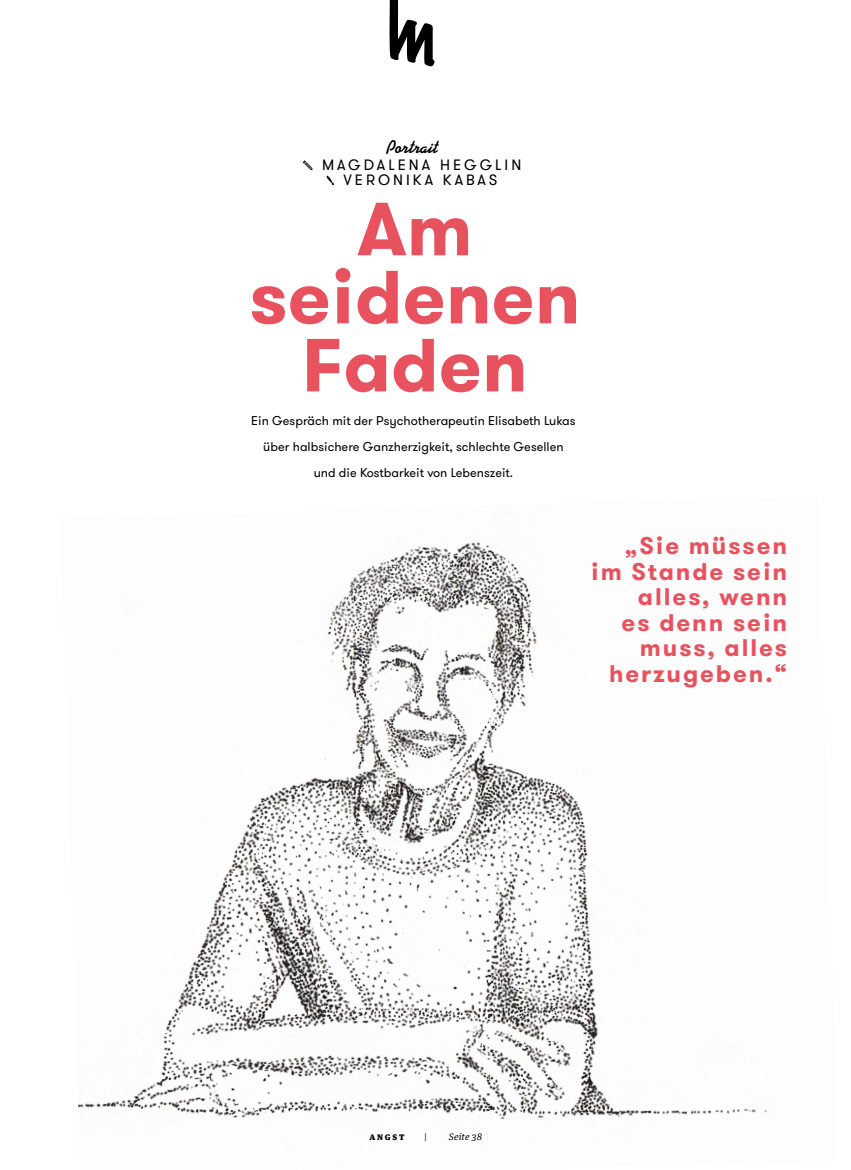
<style>
.page{position:relative;width:851px;height:1170px;background:#fff}
.page>*{position:absolute;margin:0;border:0;box-sizing:border-box;transform-origin:0 0}
.t1{font:700 75px/68.1px "GT Walsheim";color:#e8525f;text-align:center}
.t2{font:700 24px/25.5px "GT Walsheim";letter-spacing:.08em;color:#e8525f;text-align:right}
.t3{font:700 18px "Kaufmann";color:#000}
.t4{font:15px/15px "GT Walsheim";letter-spacing:.2em;color:#000;text-align:center}
.t5{font:12.75px/25.5px "GT Walsheim";color:#000;text-align:center}
.t6{font:italic 9px "Guardian Text Egyp";letter-spacing:.02em;color:#000}
.t7{font:900 9px "Guardian Text Egyp";letter-spacing:.2em;color:#000}
.t8{font:9px "Guardian Text Egyp";color:#000}
</style>
<div class="page">
<img style="left:78px;top:542px;width:689px;height:578px">
<svg style="left:302px;top:160px;width:10px;height:10px"></svg>
<svg style="left:326px;top:175px;width:8px;height:10px"></svg>
<svg style="left:389px;top:0;width:45px;height:67px"></svg>
<h3 class="t3" style="left:386px;top:136px;width:53px">Portrait</h3>
<p class="t4" style="left:322px;top:158px;width:201px">MAGDALENA HEGGLIN<br>VERONIKA KABAS</p>
<h1 class="t1" style="left:249px;top:196px;width:332px">Am seidenen<br>Faden</h1>
<p class="t5" style="left:251px;top:408px;width:326px">Ein Gespräch mit der Psychotherapeutin Elisabeth Lukas über halbsichere Ganzherzigkeit, schlechte Gesellen und die Kostbarkeit von Lebenszeit.</p>
<h2 class="t2" style="left:591px;top:533px;width:197px">„Sie müssen im Stande sein alles, wenn<br>es denn sein muss, alles herzugeben.“</h2>
<p class="t7" style="left:369px;top:1129px;width:37px">ANGST</p>
<p class="t8" style="left:424px;top:1129px;width:4px">|</p>
<p class="t6" style="left:448px;top:1129px;width:35px">Seite 38</p>
</div>
